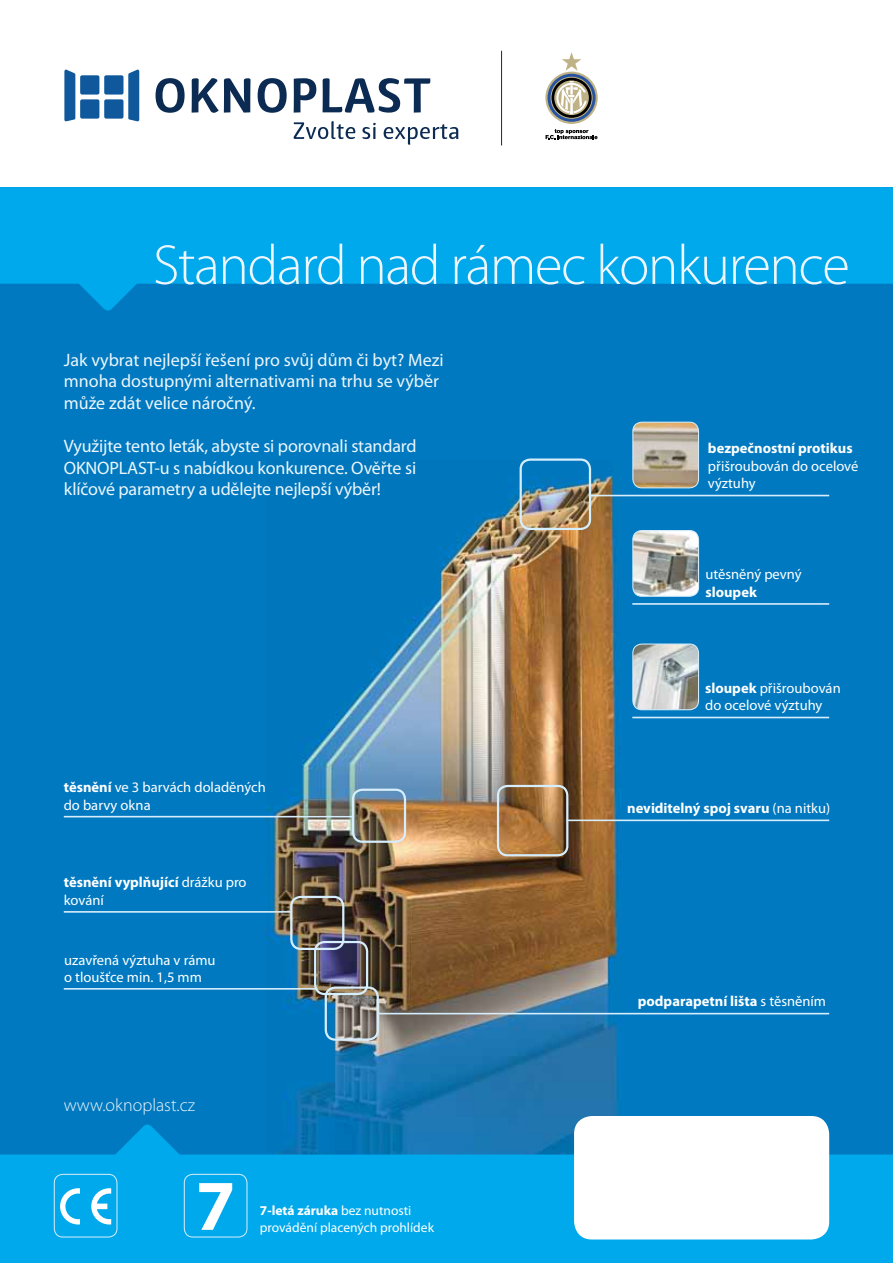
<style>
.page{position:relative;width:893px;height:1263px;background:#fff}
.page>*{position:absolute;margin:0;border:0;box-sizing:border-box;transform-origin:0 0}
.t1{font:700 72px "Myriad Pro";color:#fff}
.t2{font:300 56.7px "Myriad Pro";letter-spacing:-.025em;color:#ecf6fc}
.t3{font:18px/21.6px "Myriad Pro";color:#ecf6fc}
.t4{font:300 18px "Myriad Pro";color:#ecf6fc}
.t5{font:14.55px/17.4px "Myriad Pro";color:#fff}
.t6{font:700 14.55px/17.4px "Myriad Pro";color:#fff}
.t7{font:13.5px "Myriad Pro";color:#fff}
.t8{font:700 13.5px "Myriad Pro";color:#fff}
.s1{font-weight:700}
.s2{font-weight:400}
</style>
<div class="page">
<div style="left:0;top:187px;width:893px;height:1076px;background:#0079c0"></div>
<img style="left:266px;top:461px;width:355px;height:693px">
<div style="left:352px;top:789px;width:54px;height:54px;border:2px solid #d6edfb;border-radius:10px"></div>
<div style="left:290px;top:896px;width:54px;height:54px;border:2px solid #d6edfb;border-radius:10px"></div>
<div style="left:314px;top:941px;width:54px;height:54px;border:2px solid #d6edfb;border-radius:10px"></div>
<div style="left:325px;top:986px;width:54px;height:55px;border:2px solid #d6edfb;border-radius:10px"></div>
<div style="left:497px;top:785px;width:71px;height:71px;border:2px solid #d6edfb;border-radius:10px"></div>
<div style="left:520px;top:458px;width:71px;height:72px;border:2px solid #d6edfb;border-radius:10px"></div>
<hr style="left:566px;top:819px;width:263px;height:2px;background:#d6edfb">
<hr style="left:632px;top:717px;width:197px;height:1px;background:#d6edfb">
<hr style="left:632px;top:603px;width:197px;height:2px;background:#d6edfb">
<hr style="left:591px;top:495px;width:238px;height:1px;background:#d6edfb">
<hr style="left:64px;top:816px;width:289px;height:1px;background:#d6edfb">
<hr style="left:64px;top:911px;width:227px;height:2px;background:#d6edfb">
<hr style="left:64px;top:988px;width:253px;height:2px;background:#d6edfb">
<hr style="left:379px;top:1013px;width:450px;height:1px;background:#d6edfb">
<img style="left:634px;top:531px;width:64px;height:64px">
<div style="left:632px;top:530px;width:67px;height:67px;border:1px solid #d6edfb;border-radius:9px"></div>
<img style="left:633px;top:422px;width:65px;height:66px">
<div style="left:632px;top:422px;width:67px;height:66px;border:1px solid #d6edfb;border-radius:9px"></div>
<img style="left:634px;top:645px;width:64px;height:65px">
<div style="left:632px;top:643px;width:67px;height:67px;border:1px solid #d6edfb;border-radius:9px"></div>
<svg style="left:79px;top:284px;width:57px;height:27px"></svg>
<div style="left:0;top:187px;width:893px;height:97px;background:#00a9ec"></div>
<div style="left:0;top:1154px;width:893px;height:109px;background:#00a9ec"></div>
<div style="left:184px;top:1174px;width:63px;height:63px;border:1px solid #d6edfb;border-radius:9px"></div>
<div style="left:54px;top:1174px;width:63px;height:63px;border:1px solid #d6edfb;border-radius:9px"></div>
<svg style="left:60px;top:1188px;width:20px;height:36px"></svg>
<svg style="left:91px;top:1124px;width:95px;height:100px"></svg>
<svg style="left:545px;top:52px;width:53px;height:87px"></svg>
<hr style="left:501px;top:51px;width:1px;height:94px;background:#0b2b53">
<svg style="left:156px;top:78px;width:29px;height:35px"></svg>
<svg style="left:192px;top:78px;width:58px;height:35px"></svg>
<svg style="left:258px;top:78px;width:29px;height:35px"></svg>
<svg style="left:294px;top:78px;width:22px;height:35px"></svg>
<svg style="left:323px;top:78px;width:107px;height:35px"></svg>
<div style="left:80px;top:99px;width:19px;height:20px;background:#0f589b;border-radius:2px"></div>
<div style="left:104px;top:99px;width:19px;height:20px;background:#0f589b;border-radius:2px"></div>
<div style="left:104px;top:75px;width:19px;height:20px;background:#0f589b;border-radius:2px"></div>
<div style="left:80px;top:75px;width:19px;height:20px;background:#0f589b;border-radius:2px"></div>
<svg style="left:64px;top:69px;width:11px;height:53px"></svg>
<svg style="left:128px;top:69px;width:11px;height:53px"></svg>
<svg style="left:294px;top:121px;width:164px;height:24px"></svg>
<div style="left:574px;top:1116px;width:255px;height:123px;background:#fff;border-radius:18px"></div>
<h2 class="t2" style="left:153px;top:231px;width:698px">Standard nad rámec konkurence</h2>
<p class="t3" style="left:64px;top:348px;width:382px">Jak vybrat nejlepší řešení pro svůj dům či byt? Mezi mnoha dostupnými alternativami na trhu se výběr může zdát velice náročný.</p>
<p class="t3" style="left:64px;top:435px;width:354px;text-align:justify">Využijte tento leták, abyste si porovnali standard OKNOPLAST-u s nabídkou konkurence. Ověřte si klíčové parametry a udělejte nejlepší výběr!</p>
<p class="t5" style="left:64px;top:778px;width:203px"><span class="s1">těsnění</span> ve 3 barvách doladěných do barvy okna</p>
<p class="t6" style="left:64px;top:873px;width:184px">těsnění vyplňující <span class="s2">drážku pro kování</span></p>
<p class="t5" style="left:64px;top:951px;width:153px">uzavřená výztuha v rámu o tloušťce min. 1,5 mm</p>
<p class="t4" style="left:64px;top:1094px;width:133px">www.oknoplast.cz</p>
<h1 class="t1" style="left:196px;top:1158px;width:41px">7</h1>
<p class="t8" style="left:260px;top:1202px;width:153px">7-letá záruka <span class="s2">bez nutnosti</span></p>
<p class="t7" style="left:260px;top:1219px;width:176px">provádění placených prohlídek</p>
<p class="t6" style="left:708px;top:439px;width:146px">bezpečnostní protikus</p>
<p class="t5" style="left:708px;top:457px;width:152px">přišroubován do ocelové výztuhy</p>
<p class="t5" style="left:705px;top:565px;width:98px">utěsněný pevný</p>
<p class="t6" style="left:705px;top:583px;width:53px">sloupek</p>
<p class="t5" style="left:705px;top:679px;width:137px"><span class="s1">sloupek</span> přišroubován do ocelové výztuhy</p>
<p class="t6" style="left:627px;top:799px;width:205px">neviditelný spoj svaru <span class="s2">(na nitku)</span></p>
<p class="t6" style="left:638px;top:992px;width:190px">podparapetní lišta <span class="s2">s těsněním</span></p>
</div>
